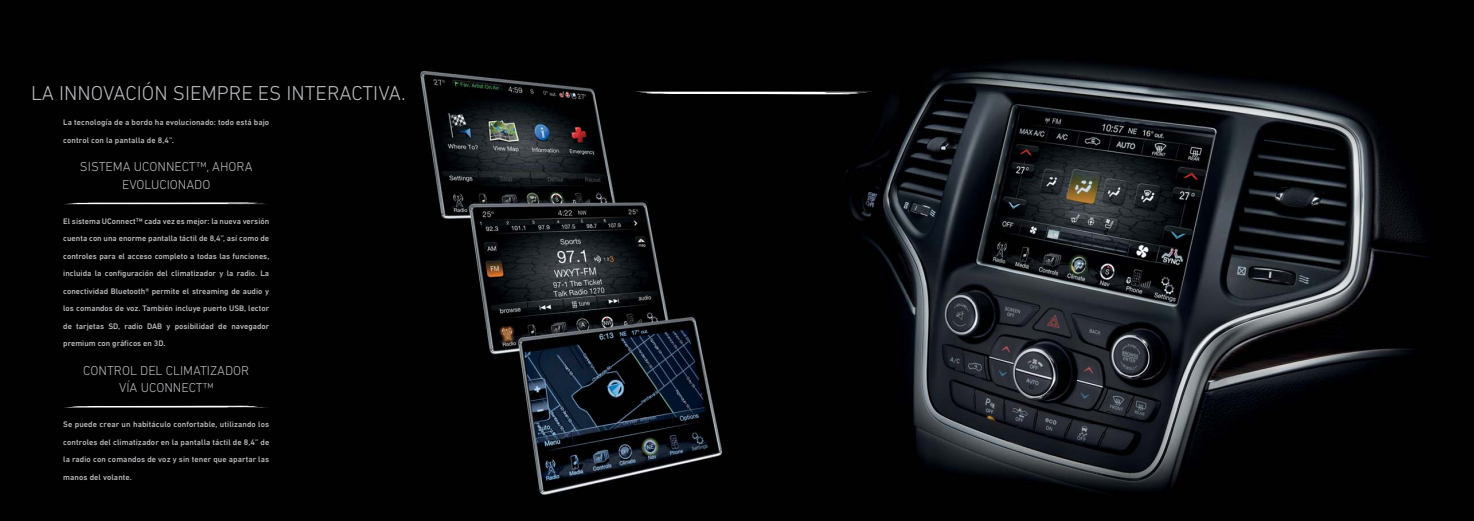
<style>
.page{position:relative;width:1474px;height:521px;background:#fff}
.page>*{position:absolute;margin:0;border:0;box-sizing:border-box;transform-origin:0 0}
.t1{font:300 20.47px "DIN Next LT Pro";color:#bbbdc0}
.t2{font:300 13.12px/17.5px "DIN Next LT Pro";color:#bbbdc0;text-align:center}
.t3{font:500 8.22px/17.5px "DIN Next LT Pro";letter-spacing:.01em;color:#bbbdc0;text-align:justify}
</style>
<div class="page">
<img style="left:0;top:0;width:1473px;height:521px">
<svg style="left:59px;top:202px;width:210px;height:2px"></svg>
<svg style="left:59px;top:406px;width:210px;height:1px"></svg>
<svg style="left:630px;top:92px;width:243px;height:2px"></svg>
<h1 class="t1" style="left:31px;top:81px;width:376px">LA INNOVACIÓN SIEMPRE ES INTERACTIVA.</h1>
<p class="t3" style="left:63px;top:114px;width:207px">La tecnología de a bordo ha evolucionado: todo está bajo control con la pantalla de 8,4”.</p>
<h2 class="t2" style="left:80px;top:158px;width:174px">SISTEMA UCONNECT™, AHORA<br>EVOLUCIONADO</h2>
<p class="t3" style="left:63px;top:212px;width:208px">El sistema UConnect™ cada vez es mejor: la nueva versión cuenta con una enorme pantalla táctil de 8,4”, así como de controles para el acceso completo a todas las funciones, incluida la configuración del climatizador y la radio. La conectividad Bluetooth® permite el streaming de audio y los comandos de voz. También incluye puerto USB, lector de tarjetas SD, radio DAB y posibilidad de navegador premium con gráficos en 3D.</p>
<h2 class="t2" style="left:83px;top:361px;width:168px">CONTROL DEL CLIMATIZADOR<br>VÍA UCONNECT™</h2>
<p class="t3" style="left:63px;top:416px;width:207px">Se puede crear un habitáculo confortable, utilizando los controles del climatizador en la pantalla táctil de 8,4” de la radio con comandos de voz y sin tener que apartar las manos del volante.</p>
</div>
